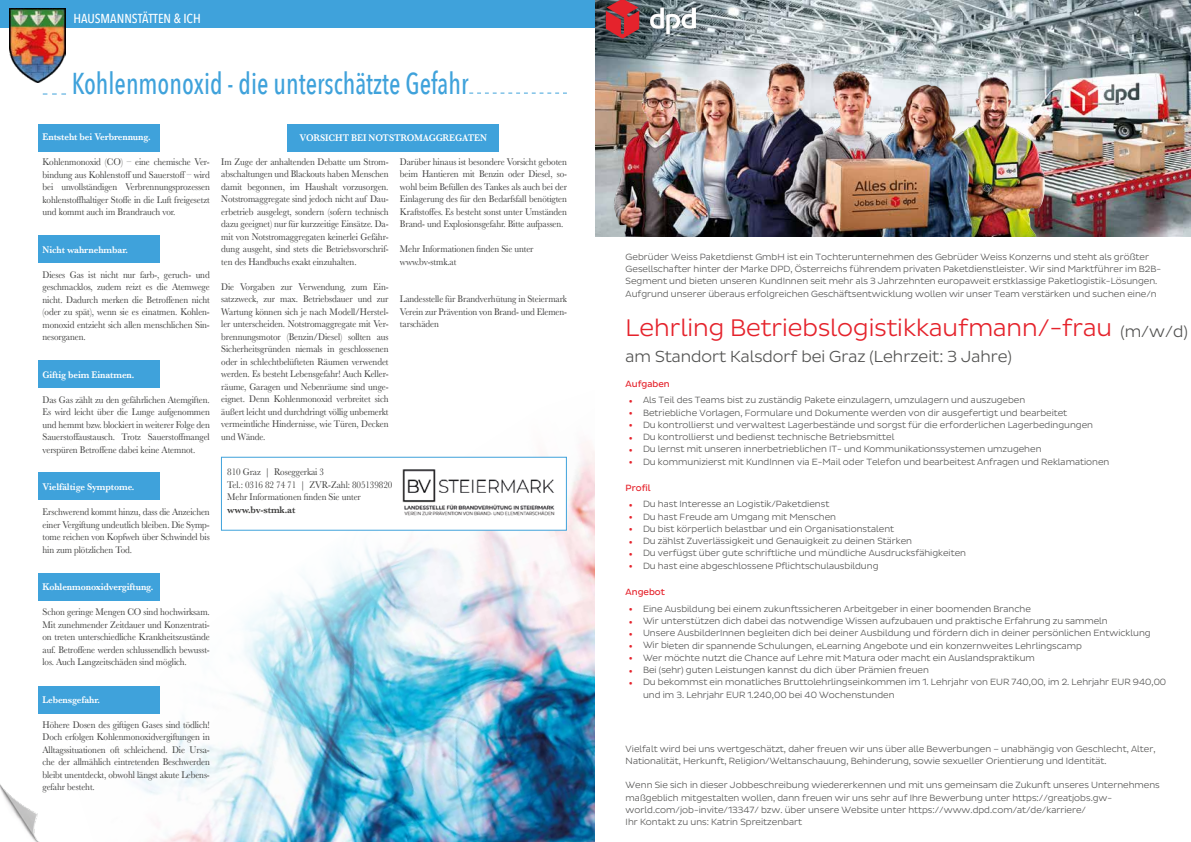
<style>
.page{position:relative;width:1191px;height:842px;background:#fff}
.page>*{position:absolute;margin:0;border:0;box-sizing:border-box;transform-origin:0 0}
.t1{font:500 30.2px "Avenir Next Condensed";color:#3fa2db;scale:.87 1}
.t2{font:24.5px "Pluto Sans DPD Light";color:#e5232c}
.t3{font:16.3px "Pluto Sans DPD Light";color:#525251}
.t4{font:500 13px "Avenir Next Condensed";color:#fff}
.t5{font:12.3px/12.3px "Pluto Sans DPD Light";color:#e5232c;text-align:justify}
.t6{font:10px/12.5px "Baskerville";letter-spacing:-.01em;color:#3c3c3b;text-align:justify;scale:.91 1}
.t7{font:600 10px "Baskerville";letter-spacing:-.01em;color:#fff;scale:.91 1}
.t8{font:600 10px "Baskerville";letter-spacing:-.01em;color:#3c3c3b;scale:.91 1}
.t9{font:9.2px/12.2px "Pluto Sans DPD Light";color:#525251}
.t10{font:9.2px "Pluto Sans DPD Regular";color:#e5232c}
</style>
<div class="page">
<div style="left:0;top:0;width:595px;height:28px;background:#3fa2db"></div>
<img style="left:9px;top:9px;width:57px;height:66px">
<img style="left:0;top:784px;width:9px;height:21px">
<img style="left:9px;top:387px;width:586px;height:455px">
<div style="left:221px;top:457px;width:346px;height:74px;background:#fff;border:1px solid #3fa2db"></div>
<div style="left:288px;top:124px;width:211px;height:27px;background:#3fa2db"></div>
<div style="left:38px;top:686px;width:122px;height:27px;background:#3fa2db"></div>
<div style="left:38px;top:573px;width:122px;height:27px;background:#3fa2db"></div>
<div style="left:38px;top:472px;width:122px;height:27px;background:#3fa2db"></div>
<div style="left:39px;top:360px;width:121px;height:28px;background:#3fa2db"></div>
<div style="left:39px;top:235px;width:121px;height:27px;background:#3fa2db"></div>
<div style="left:39px;top:124px;width:121px;height:27px;background:#3fa2db"></div>
<img style="left:24px;top:48px;width:42px;height:47px">
<svg style="left:469px;top:93px;width:98px;height:1px"></svg>
<img style="left:402px;top:469px;width:153px;height:47px">
<img style="left:1060px;top:0;width:131px;height:237px">
<img style="left:595px;top:0;width:465px;height:237px">
<img style="left:606px;top:0;width:89px;height:38px">
<h3 class="t4" style="left:73px;top:11px;width:129px">HAUSMANNSTÄTTEN &amp; ICH</h3>
<h1 class="t1" style="left:72px;top:66px;width:457px">Kohlenmonoxid - die unterschätzte Gefahr</h1>
<p class="t7" style="left:43px;top:130px;width:120px">Entsteht bei Verbrennung.</p>
<p class="t6" style="left:43px;top:156px;width:185px">Kohlenmonoxid (CO) – eine chemische Ver&shy;bindung aus Kohlenstoff und Sauerstoff – wird bei unvollständigen Verbrennungsprozessen kohlenstoffhaltiger Stoffe in die Luft freigesetzt und kommt auch im Brandrauch vor.</p>
<p class="t7" style="left:43px;top:242px;width:95px">Nicht wahrnehmbar.</p>
<p class="t6" style="left:43px;top:268px;width:185px">Dieses Gas ist nicht nur farb-, geruch- und geschmacklos, zudem reizt es die Atemwege nicht. Dadurch merken die Betroffenen nicht (oder zu spät), wenn sie es einatmen. Kohlen&shy;monoxid entzieht sich allen menschlichen Sin&shy;nesorganen.</p>
<p class="t7" style="left:43px;top:367px;width:103px">Giftig beim Einatmen.</p>
<p class="t6" style="left:43px;top:393px;width:185px">Das Gas zählt zu den gefährlichen Atemgiften.<br>Es wird leicht über die Lunge aufgenommen und hemmt bzw. blockiert in weiterer Folge den Sauerstoffaustausch. Trotz Sauerstoffmangel verspüren Betroffene dabei keine Atemnot.</p>
<p class="t7" style="left:43px;top:480px;width:103px">Vielfältige Symptome.</p>
<p class="t6" style="left:43px;top:506px;width:185px">Erschwerend kommt hinzu, dass die Anzeichen einer Vergiftung undeutlich bleiben. Die Symp&shy;tome reichen von Kopfweh über Schwindel bis hin zum plötzlichen Tod.</p>
<p class="t7" style="left:43px;top:580px;width:123px">Kohlenmonoxidvergiftung.</p>
<p class="t6" style="left:43px;top:606px;width:185px">Schon geringe Mengen CO sind hochwirksam.<br>Mit zunehmender Zeitdauer und Konzentrati&shy;on treten unterschiedliche Krankheitszustände auf. Betroffene werden schlussendlich bewusst&shy;los. Auch Langzeitschäden sind möglich.</p>
<p class="t7" style="left:43px;top:692px;width:65px">Lebensgefahr.</p>
<p class="t6" style="left:43px;top:718px;width:185px">Höhere Dosen des giftigen Gases sind tödlich!<br>Doch erfolgen Kohlenmonoxidvergiftungen in Alltagssituationen oft schleichend. Die Ursa&shy;che der allmählich eintretenden Beschwerden bleibt unentdeckt, obwohl längst akute Lebens&shy;gefahr besteht.</p>
<p class="t7" style="left:300px;top:131px;width:207px">VORSICHT BEI NOTSTROMAGGREGATEN</p>
<p class="t6" style="left:221px;top:155px;width:185px">Im Zuge der anhaltenden Debatte um Strom&shy;abschaltungen und Blackouts haben Menschen damit begonnen, im Haushalt vorzusorgen.<br>Notstromaggregate sind jedoch nicht auf Dau&shy;erbetrieb ausgelegt, sondern (sofern technisch dazu geeignet) nur für kurzzeitige Einsätze. Da&shy;mit von Notstromaggregaten keinerlei Gefähr&shy;dung ausgeht, sind stets die Betriebsvorschrif&shy;ten des Handbuchs exakt einzuhalten.</p>
<p class="t6" style="left:221px;top:280px;width:185px">Die Vorgaben zur Verwendung, zum Ein&shy;satzzweck, zur max. Betriebsdauer und zur Wartung können sich je nach Modell/Herstel&shy;ler unterscheiden. Notstromaggregate mit Ver&shy;brennungsmotor (Benzin/Diesel) sollten aus Sicherheitsgründen niemals in geschlossenen oder in schlechtbelüfteten Räumen verwendet werden. Es besteht Lebensgefahr! Auch Keller&shy;räume, Garagen und Nebenräume sind unge&shy;eignet. Denn Kohlenmonoxid verbreitet sich äußert leicht und durchdringt völlig unbemerkt vermeintliche Hindernisse, wie Türen, Decken und Wände.</p>
<p class="t6" style="left:400px;top:155px;width:185px">Darüber hinaus ist besondere Vorsicht geboten beim Hantieren mit Benzin oder Diesel, so&shy;wohl beim Befüllen des Tankes als auch bei der Einlagerung des für den Bedarfsfall benötigten Kraftstoffes. Es besteht sonst unter Umständen Brand- und Explosionsgefahr. Bitte aufpassen.</p>
<p class="t6" style="left:400px;top:243px;width:148px">Mehr Informationen finden Sie unter www.bv-stmk.at</p>
<p class="t6" style="left:400px;top:293px;width:185px">Landesstelle für Brandverhütung in Steiermark Verein zur Prävention von Brand- und Elemen&shy;tarschäden</p>
<p class="t6" style="left:227px;top:466px;width:183px;text-align:left">810 Graz | Roseggerkai 3<br>Tel.: 0316 82 74 71 | ZVR-Zahl: 805139820<br>Mehr Informationen finden Sie unter</p>
<p class="t8" style="left:227px;top:502px;width:76px">www.bv-stmk.at</p>
<p class="t9" style="left:625px;top:251px;width:537px">Gebrüder Weiss Paketdienst GmbH ist ein Tochterunternehmen des Gebrüder Weiss Konzerns und steht als größter Gesellschafter hinter der Marke DPD, Österreichs führendem privaten Paketdienstleister. Wir sind Marktführer im B2B-Segment und bieten unseren KundInnen seit mehr als 3 Jahrzehnten europaweit erstklassige Paketlogistik-Lösungen.<br>Aufgrund unserer überaus erfolgreichen Geschäftsentwicklung wollen wir unser Team verstärken und suchen eine/n</p>
<h2 class="t2" style="left:625px;top:314px;width:488px">Lehrling Betriebslogistikkaufmann/-frau</h2>
<h3 class="t3" style="left:625px;top:348px;width:388px">am Standort Kalsdorf bei Graz (Lehrzeit: 3 Jahre)</h3>
<h3 class="t3" style="left:1120px;top:322px;width:69px">(m/w/d)</h3>
<p class="t10" style="left:625px;top:378px;width:46px">Aufgaben</p>
<p class="t5" style="left:628px;top:395px;width:6px">• • • • • •</p>
<p class="t9" style="left:643px;top:394px;width:468px">Als Teil des Teams bist zu zuständig Pakete einzulagern, umzulagern und auszugeben<br>Betriebliche Vorlagen, Formulare und Dokumente werden von dir ausgefertigt und bearbeitet<br>Du kontrollierst und verwaltest Lagerbestände und sorgst für die erforderlichen Lagerbedingungen<br>Du kontrollierst und bedienst technische Betriebsmittel<br>Du lernst mit unseren innerbetrieblichen IT- und Kommunikationssystemen umzugehen<br>Du kommunizierst mit KundInnen via E-Mail oder Telefon und bearbeitest Anfragen und Reklamationen</p>
<p class="t10" style="left:625px;top:482px;width:27px">Profil</p>
<p class="t5" style="left:628px;top:499px;width:6px">• • • • • •</p>
<p class="t9" style="left:643px;top:498px;width:324px">Du hast Interesse an Logistik/Paketdienst<br>Du hast Freude am Umgang mit Menschen<br>Du bist körperlich belastbar und ein Organisationstalent<br>Du zählst Zuverlässigkeit und Genauigkeit zu deinen Stärken<br>Du verfügst über gute schriftliche und mündliche Ausdrucksfähigkeiten Du hast eine abgeschlossene Pflichtschulausbildung</p>
<p class="t10" style="left:625px;top:587px;width:41px">Angebot</p>
<p class="t5" style="left:628px;top:603px;width:6px">• • • • • • •</p>
<p class="t9" style="left:643px;top:602px;width:525px">Eine Ausbildung bei einem zukunftssicheren Arbeitgeber in einer boomenden Branche<br>Wir unterstützen dich dabei das notwendige Wissen aufzubauen und praktische Erfahrung zu sammeln<br>Unsere AusbilderInnen begleiten dich bei deiner Ausbildung und fördern dich in deiner persönlichen Entwicklung Wir bieten dir spannende Schulungen, eLearning Angebote und ein konzernweites Lehrlingscamp<br>Wer möchte nutzt die Chance auf Lehre mit Matura oder macht ein Auslandspraktikum<br>Bei (sehr) guten Leistungen kannst du dich über Prämien freuen<br>Du bekommst ein monatliches Bruttolehrlingseinkommen im 1. Lehrjahr von EUR 740,00, im 2. Lehrjahr EUR 940,00 und im 3. Lehrjahr EUR 1.240,00 bei 40 Wochenstunden</p>
<p class="t9" style="left:625px;top:742px;width:531px">Vielfalt wird bei uns wertgeschätzt, daher freuen wir uns über alle Bewerbungen – unabhängig von Geschlecht, Alter,<br>Nationalität, Herkunft, Religion/Weltanschauung, Behinderung, sowie sexueller Orientierung und Identität.</p>
<p class="t9" style="left:625px;top:779px;width:536px">Wenn Sie sich in dieser Jobbeschreibung wiedererkennen und mit uns gemeinsam die Zukunft unseres Unternehmens maßgeblich mitgestalten wollen, dann freuen wir uns sehr auf Ihre Bewerbung unter https://greatjobs.gw&shy;world.com/job-invite/13347/ bzw. über unsere Website unter https://www.dpd.com/at/de/karriere/<br>Ihr Kontakt zu uns: Katrin Spreitzenbart</p>
</div>
